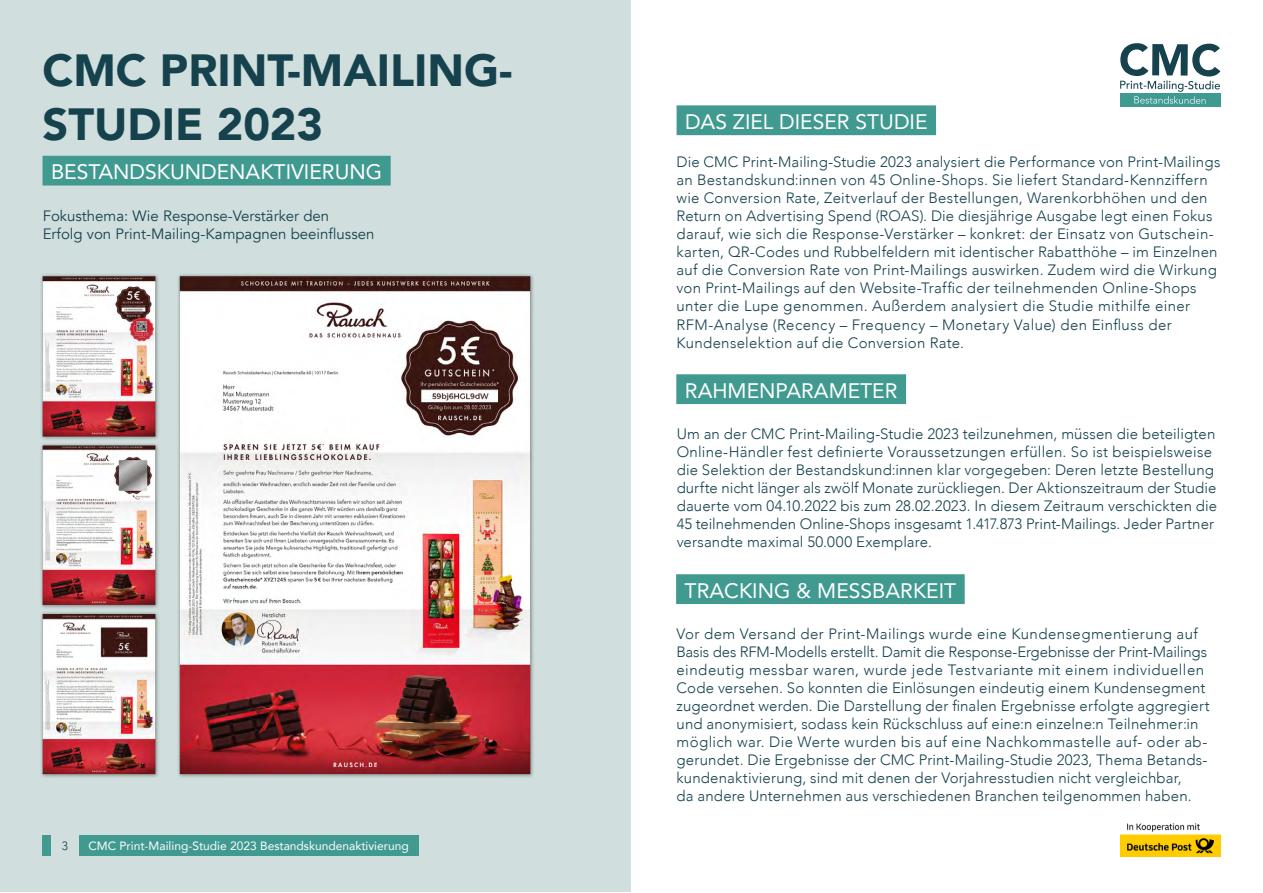
<style>
.page{position:relative;width:1263px;height:893px;background:#fff}
.page>*{position:absolute;margin:0;border:0;box-sizing:border-box;transform-origin:0 0}
.t1{font:900 45px/54px "Avenir";color:#16424e}
.t2{font:21px "Avenir";color:#fff}
.t3{font:300 15px/18px "Avenir";letter-spacing:.01em;color:#16424e}
.t4{font:15px/18px "Avenir";color:#16424e}
.t5{font:12px "Avenir";color:#fff}
.t6{font:300 12px "Avenir";color:#16424e}
</style>
<div class="page">
<div style="left:1120px;top:93px;width:100px;height:14px;background:#3f9a91"></div>
<svg style="left:1120px;top:43px;width:100px;height:61px"></svg>
<img style="left:1120px;top:823px;width:100px;height:33px">
<div style="left:676px;top:105px;width:260px;height:30px;background:#419a90"></div>
<div style="left:676px;top:574px;width:289px;height:30px;background:#419a90"></div>
<div style="left:676px;top:374px;width:230px;height:30px;background:#419a90"></div>
<div style="left:0;top:0;width:630px;height:892px;background:#d0dfdd"></div>
<img style="left:41px;top:274px;width:493px;height:582px">
<div style="left:43px;top:156px;width:348px;height:30px;background:#419a90"></div>
<div style="left:79px;top:835px;width:340px;height:21px;background:#419a90"></div>
<div style="left:43px;top:835px;width:8px;height:21px;background:#419a90"></div>
<h1 class="t1" style="left:43px;top:42px;width:471px">CMC PRINT-MAILING-<br>STUDIE 2023</h1>
<h2 class="t2" style="left:51px;top:155px;width:333px">BESTANDSKUNDENAKTIVIERUNG</h2>
<p class="t4" style="left:43px;top:207px;width:333px">Fokusthema: Wie Response-Verstärker den<br>Erfolg von Print-Mailing-Kampagnen beeinflussen</p>
<p class="t6" style="left:62px;top:839px;width:8px">3</p>
<p class="t5" style="left:88px;top:836px;width:322px">CMC Print-Mailing-Studie 2023 Bestandskundenaktivierung</p>
<h2 class="t2" style="left:685px;top:105px;width:244px">DAS ZIEL DIESER STUDIE</h2>
<p class="t3" style="left:676px;top:153px;width:545px">Die CMC Print-Mailing-Studie 2023 analysiert die Performance von Print-Mailings an Bestandskund:innen von 45 Online-Shops. Sie liefert Standard-Kennziffern wie Conversion Rate, Zeitverlauf der Bestellungen, Warenkorbhöhen und den Return on Advertising Spend (ROAS). Die diesjä hrige Ausgabe legt einen Fokus darauf, wie sich die Response-Verstärker – konkret: der Einsatz von Gutschein&shy;karten, QR-Codes und Rubbelfeldern mit identischer Rabatthöhe – im Einzelnen auf die Conversion Rate von Print-Mailings auswirken. Zudem wird die Wirkung von Print-Mailings auf den Website-Traffic der teilnehmenden Online-Shops unter die Lupe genommen. Außerdem analysiert die Studie mithilfe einer RFM-Analyse (Recency – Frequency – Monetary Value) den Einfluss der Kundenselektion auf die Conversion Rate.</p>
<h2 class="t2" style="left:685px;top:374px;width:214px">RAHMENPARAMETER</h2>
<p class="t3" style="left:677px;top:425px;width:542px">Um an der CMC Print-Mailing-Studie 2023 teilzunehmen, müssen die beteiligten Online-Händler fest definierte Voraussetzungen erfüllen. So ist beispielsweise die Selektion der Bestandskund:innen klar vorgegeben: Deren letzte Bestellung durfte nicht länger als zwölf Monate zurückliegen. Der Aktionszeitraum der Studie dauerte vom 04.10.2022 bis zum 28.02.2023. In diesem Zeitraum verschickten die 45 teilnehmenden Online-Shops insgesamt 1.417.873 Print-Mailings. Jeder Partner versandte maximal 50.000 Exemplare.</p>
<h2 class="t2" style="left:685px;top:573px;width:273px">TRACKING &amp; MESSBARKEIT</h2>
<p class="t3" style="left:676px;top:624px;width:535px">Vor dem Versand der Print-Mailings wurde eine Kundensegmentierung auf Basis des RFM-Modells erstellt. Damit die Response-Ergebnisse der Print-Mailings eindeutig messbar waren, wurde jede Testvariante mit einem individuellen Code versehen. So konnten die Einlösungen eindeutig einem Kundensegment zugeordnet werden. Die Darstellung der finalen Ergebnisse erfolgte aggregiert und anonymisiert, sodass kein Rückschluss auf eine:n einzelne:n Teilnehmer:in möglich war. Die Werte wurden bis auf eine Nachkommastelle auf- oder ab&shy;gerundet. Die Ergebnisse der CMC Print-Mailing-Studie 2023, Thema Betands&shy;kundenaktivierung, sind mit denen der Vorjahresstudien nicht vergleichbar,<br>da andere Unternehmen aus verschiedenen Branchen teilgenommen haben.</p>
</div>
